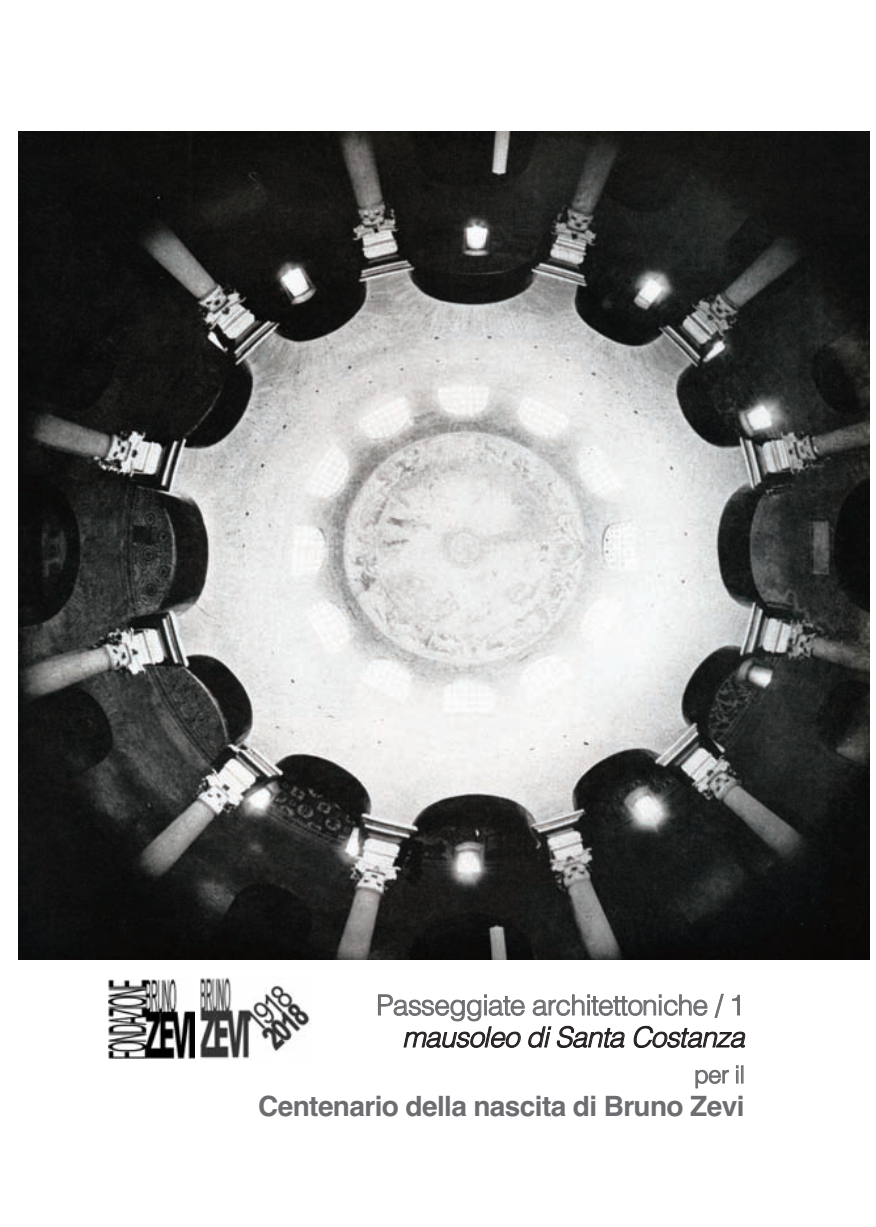
<style>
.page{position:relative;width:876px;height:1227px;background:#fff}
.page>*{position:absolute;margin:0;border:0;box-sizing:border-box;transform-origin:0 0}
.t1{font:700 28px "Helvetica";letter-spacing:-.02em;color:#6c6d70}
.t2{font:300 28px "Helvetica";letter-spacing:-.02em;color:#6c6d70}
.t3{font:italic 300 28px "Helvetica";letter-spacing:-.02em;color:#231f20}
.t4{font:300 24px "Helvetica";color:#6c6d70}
</style>
<div class="page">
<img style="left:18px;top:131px;width:850px;height:828px">
<svg style="left:695px;top:1069px;width:33px;height:19px"></svg>
<svg style="left:736px;top:1065px;width:2px;height:18px"></svg>
<div style="left:740px;top:1065px;width:3px;height:18px;border:1px solid #6c6d70"></div>
<img style="left:200px;top:977px;width:111px;height:82px">
<img style="left:109px;top:979px;width:85px;height:80px">
<svg style="left:378px;top:993px;width:367px;height:55px"></svg>
<p class="t2" style="left:376px;top:987px;width:370px">Passeggiate architettoniche / 1</p>
<p class="t3" style="left:402px;top:1019px;width:344px">mausoleo di Santa Costanza</p>
<p class="t4" style="left:693px;top:1059px;width:52px">per il</p>
<p class="t1" style="left:258px;top:1090px;width:487px">Centenario della nascita di Bruno Zevi</p>
</div>
